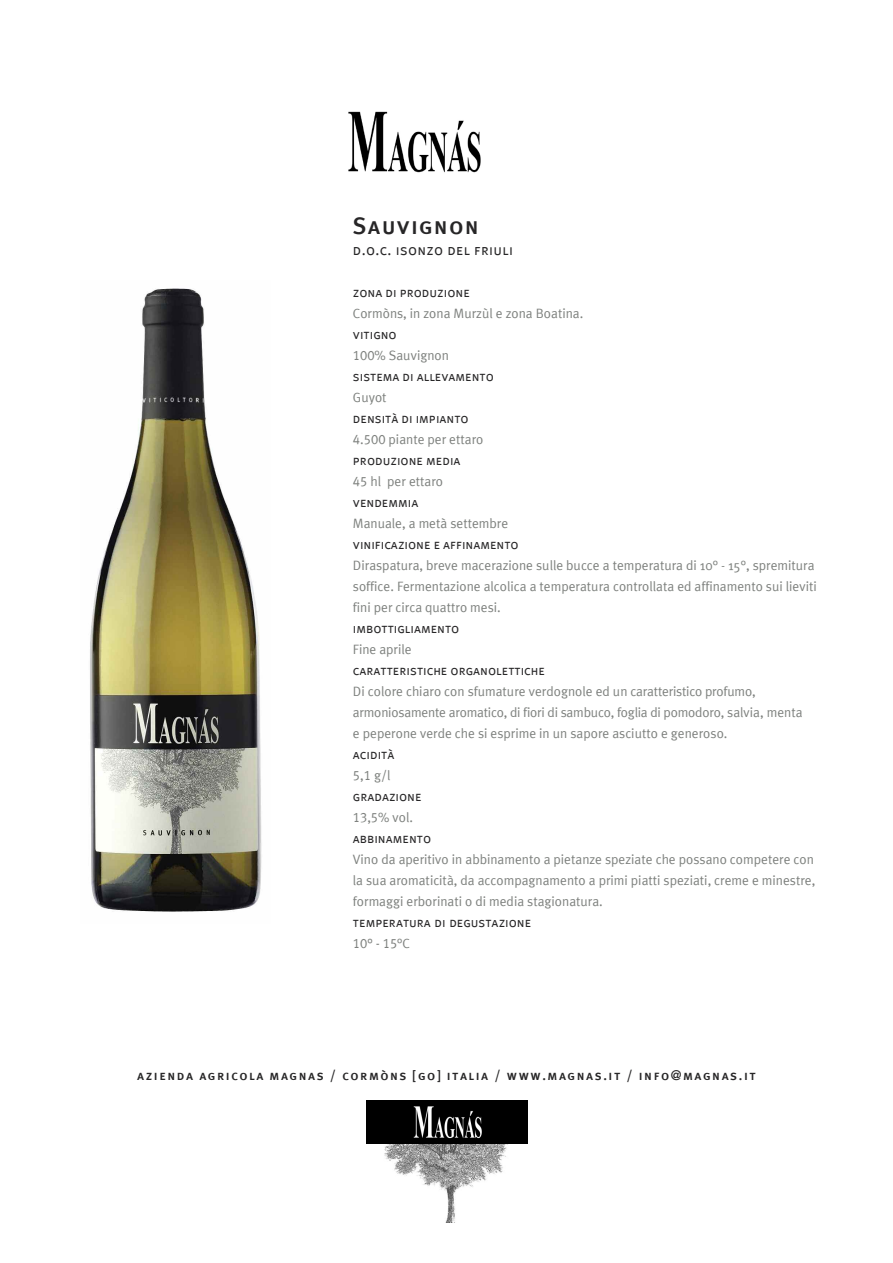
<style>
.page{position:relative;width:893px;height:1263px;background:#fff}
.page>*{position:absolute;margin:0;border:0;box-sizing:border-box;transform-origin:0 0}
.t1{font:24px "Meta Plus Medium Caps";letter-spacing:.05em;color:#272627}
.t2{font:15px "Meta Plus Normal Caps";letter-spacing:.025em;color:#272627}
.t3{font:13.5px/21px "Meta Plus Normal";color:#7e817e}
.t4{font:13.5px/21px "Meta Plus Normal Caps";color:#272627}
.t5{font:13.5px "Meta Plus Medium Caps";letter-spacing:.115em;color:#272627}
.s1{font-family:"Meta Plus Normal Caps"}
.s2{color:#7e817e}
.s3{font-family:"Meta Plus Normal";color:#7e817e}
</style>
<div class="page">
<img style="left:348px;top:111px;width:133px;height:62px">
<img style="left:381px;top:1143px;width:128px;height:79px">
<img style="left:90px;top:288px;width:172px;height:624px">
<img style="left:366px;top:1100px;width:162px;height:43px">
<h1 class="t1" style="left:353px;top:212px;width:127px">Sauvignon</h1>
<p class="t2" style="left:353px;top:241px;width:162px">d.o.c. isonzo del friuli</p>
<p class="t4" style="left:353px;top:282px;width:118px">zona di produzione</p>
<p class="t3" style="left:353px;top:304px;width:232px">Cormòns, in zona Murzùl e zona Boatina.</p>
<p class="t4" style="left:353px;top:324px;width:45px">vitigno</p>
<p class="t3" style="left:353px;top:346px;width:97px"><span class="s1">100</span>% Sauvignon</p>
<p class="t4" style="left:353px;top:366px;width:143px">sistema di allevamento</p>
<p class="t3" style="left:353px;top:388px;width:35px">Guyot</p>
<p class="t4" style="left:353px;top:408px;width:117px">densità di impianto</p>
<p class="t3" style="left:353px;top:430px;width:132px"><span class="s1">4.500</span> piante per ettaro</p>
<p class="t4" style="left:353px;top:450px;width:109px">produzione media</p>
<p class="t3" style="left:353px;top:472px;width:92px"><span class="s1">45</span> hl per ettaro</p>
<p class="t4" style="left:353px;top:492px;width:67px">vendemmia</p>
<p class="t3" style="left:353px;top:514px;width:157px">Manuale, a metà settembre</p>
<p class="t4" style="left:353px;top:534px;width:167px">vinificazione e affinamento</p>
<p class="t3" style="left:353px;top:556px;width:465px">Diraspatura, breve macerazione sulle bucce a temperatura di 10° - 15°, spremitura soffice. Fermentazione alcolica a temperatura controllata ed affinamento sui lieviti fini per circa quattro mesi.</p>
<p class="t4" style="left:353px;top:618px;width:108px">imbottigliamento</p>
<p class="t3" style="left:353px;top:640px;width:60px">Fine aprile</p>
<p class="t4" style="left:353px;top:660px;width:194px">caratteristiche organolettiche</p>
<p class="t3" style="left:353px;top:682px;width:451px">Di colore chiaro con sfumature verdognole ed un caratteristico profumo, armoniosamente aromatico, di fiori di sambuco, foglia di pomodoro, salvia, menta e peperone verde che si esprime in un sapore asciutto e generoso.</p>
<p class="t4" style="left:353px;top:744px;width:70px">acidità<br><span class="s2">5,1</span> <span class="s3">g/l </span>gradazione</p>
<p class="t3" style="left:353px;top:808px;width:62px"><span class="s1">13,5</span>% vol.</p>
<p class="t4" style="left:353px;top:828px;width:80px">abbinamento</p>
<p class="t3" style="left:353px;top:850px;width:464px;text-align:justify">Vino da aperitivo in abbinamento a pietanze speziate che possano competere con la sua aromaticità, da accompagnamento a primi piatti speziati, creme e minestre, formaggi erborinati o di media stagionatura.</p>
<p class="t4" style="left:353px;top:912px;width:180px">temperatura di degustazione<br><span class="s2">10° - 15</span><span class="s3">°C</span></p>
<p class="t5" style="left:137px;top:1067px;width:620px">azienda agricola magnas / cormòns [go] italia / www.magnas.it / info@magnas.it</p>
</div>
